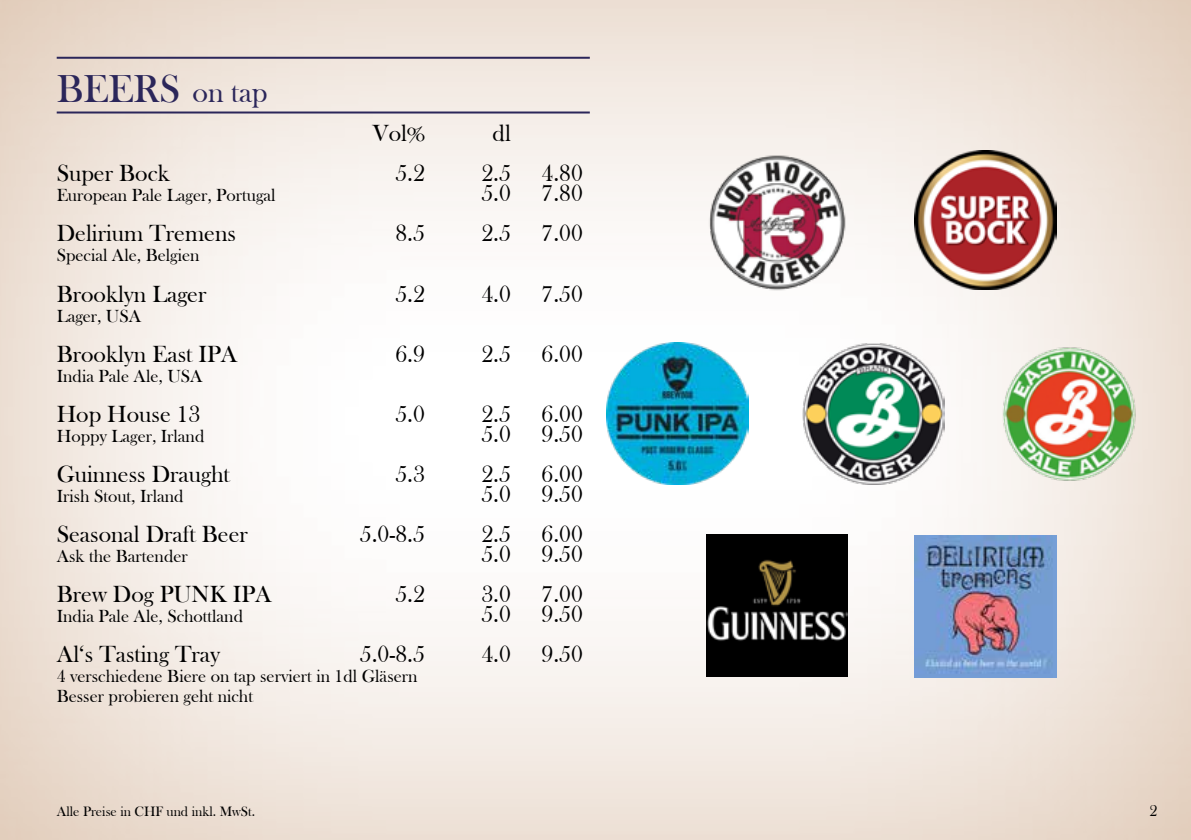
<style>
.page{position:relative;width:1191px;height:840px;background:#fff}
.page>*{position:absolute;margin:0;border:0;box-sizing:border-box;transform-origin:0 0}
.t1{font:40px "Bask Old Face";color:#2b265a}
.t2{font:24px "Bask Old Face";color:#000}
.t3{font:18px/20px "Bask Old Face";color:#000}
.t4{font:16px "Bask Old Face";color:#000}
.t5{font:14px "Bask Old Face";color:#000}
.s1{font-size:30px}
</style>
<div class="page">
<div style="left:0;top:0;width:1191px;height:839px;background:#934500;opacity:.38"></div>
<hr style="left:57px;top:57px;width:533px;height:2px;background:#2b265a">
<hr style="left:57px;top:111px;width:533px;height:2px;background:#2b265a">
<img style="left:802px;top:342px;width:142px;height:142px">
<img style="left:998px;top:342px;width:142px;height:142px">
<img style="left:706px;top:534px;width:142px;height:142px">
<img style="left:607px;top:342px;width:141px;height:142px">
<img style="left:914px;top:535px;width:142px;height:142px">
<img style="left:706px;top:150px;width:142px;height:142px">
<img style="left:914px;top:150px;width:142px;height:139px">
<h1 class="t1" style="left:57px;top:67px;width:212px">BEERS <span class="s1">on tap</span></h1>
<p class="t2" style="left:372px;top:120px;width:54px">Vol%</p>
<p class="t2" style="left:492px;top:120px;width:20px">dl</p>
<p class="t2" style="left:57px;top:160px;width:115px">Super Bock</p>
<p class="t2" style="left:395px;top:160px;width:31px">5.2</p>
<p class="t2" style="left:481px;top:160px;width:31px">2.5</p>
<p class="t2" style="left:541px;top:160px;width:43px">4.80</p>
<p class="t3" style="left:57px;top:186px;width:220px">European Pale Lager, Portugal</p>
<p class="t2" style="left:481px;top:180px;width:31px">5.0</p>
<p class="t2" style="left:541px;top:180px;width:43px">7.80</p>
<p class="t2" style="left:57px;top:220px;width:181px">Delirium Tremens</p>
<p class="t2" style="left:395px;top:220px;width:31px">8.5</p>
<p class="t2" style="left:481px;top:220px;width:31px">2.5</p>
<p class="t2" style="left:541px;top:220px;width:43px">7.00</p>
<p class="t3" style="left:57px;top:246px;width:144px">Special Ale, Belgien</p>
<p class="t2" style="left:57px;top:280px;width:151px">Brooklyn Lager</p>
<p class="t2" style="left:395px;top:280px;width:31px">5.2</p>
<p class="t2" style="left:481px;top:280px;width:31px">4.0</p>
<p class="t2" style="left:541px;top:280px;width:43px">7.50</p>
<p class="t3" style="left:57px;top:306px;width:86px">Lager, USA</p>
<p class="t2" style="left:57px;top:340px;width:182px">Brooklyn East IPA</p>
<p class="t2" style="left:395px;top:340px;width:31px">6.9</p>
<p class="t2" style="left:481px;top:340px;width:31px">2.5</p>
<p class="t2" style="left:541px;top:340px;width:43px">6.00</p>
<p class="t3" style="left:57px;top:366px;width:147px">India Pale Ale, USA</p>
<p class="t2" style="left:57px;top:400px;width:145px">Hop House 13</p>
<p class="t2" style="left:395px;top:400px;width:31px">5.0</p>
<p class="t2" style="left:481px;top:400px;width:31px">2.5</p>
<p class="t2" style="left:541px;top:400px;width:43px">6.00</p>
<p class="t3" style="left:57px;top:426px;width:149px">Hoppy Lager, Irland</p>
<p class="t2" style="left:481px;top:420px;width:31px">5.0</p>
<p class="t2" style="left:541px;top:420px;width:43px">9.50</p>
<p class="t2" style="left:57px;top:460px;width:175px">Guinness Draught</p>
<p class="t2" style="left:395px;top:460px;width:31px">5.3</p>
<p class="t2" style="left:481px;top:460px;width:31px">2.5</p>
<p class="t2" style="left:541px;top:460px;width:43px">6.00</p>
<p class="t3" style="left:57px;top:486px;width:128px">Irish Stout, Irland</p>
<p class="t2" style="left:481px;top:480px;width:31px">5.0</p>
<p class="t2" style="left:541px;top:480px;width:43px">9.50</p>
<p class="t2" style="left:57px;top:520px;width:193px">Seasonal Draft Beer</p>
<p class="t2" style="left:360px;top:520px;width:66px">5.0-8.5</p>
<p class="t2" style="left:481px;top:520px;width:31px">2.5</p>
<p class="t2" style="left:541px;top:520px;width:43px">6.00</p>
<p class="t3" style="left:57px;top:546px;width:133px">Ask the Bartender</p>
<p class="t2" style="left:481px;top:540px;width:31px">5.0</p>
<p class="t2" style="left:541px;top:540px;width:43px">9.50</p>
<p class="t2" style="left:57px;top:580px;width:217px">Brew Dog PUNK IPA</p>
<p class="t2" style="left:395px;top:580px;width:31px">5.2</p>
<p class="t2" style="left:481px;top:580px;width:31px">3.0</p>
<p class="t2" style="left:541px;top:580px;width:43px">7.00</p>
<p class="t3" style="left:57px;top:606px;width:188px">India Pale Ale, Schottland</p>
<p class="t2" style="left:481px;top:600px;width:31px">5.0</p>
<p class="t2" style="left:541px;top:600px;width:43px">9.50</p>
<p class="t2" style="left:57px;top:640px;width:165px">Al‘s Tasting Tray</p>
<p class="t2" style="left:360px;top:640px;width:66px">5.0-8.5</p>
<p class="t2" style="left:481px;top:640px;width:31px">4.0</p>
<p class="t2" style="left:541px;top:640px;width:43px">9.50</p>
<p class="t3" style="left:57px;top:666px;width:362px">4 verschiedene Biere on tap serviert in 1dl Gläsern<br>Besser probieren geht nicht</p>
<p class="t5" style="left:57px;top:802px;width:200px">Alle Preise in CHF und inkl. MwSt.</p>
<p class="t4" style="left:1149px;top:801px;width:9px">2</p>
</div>
